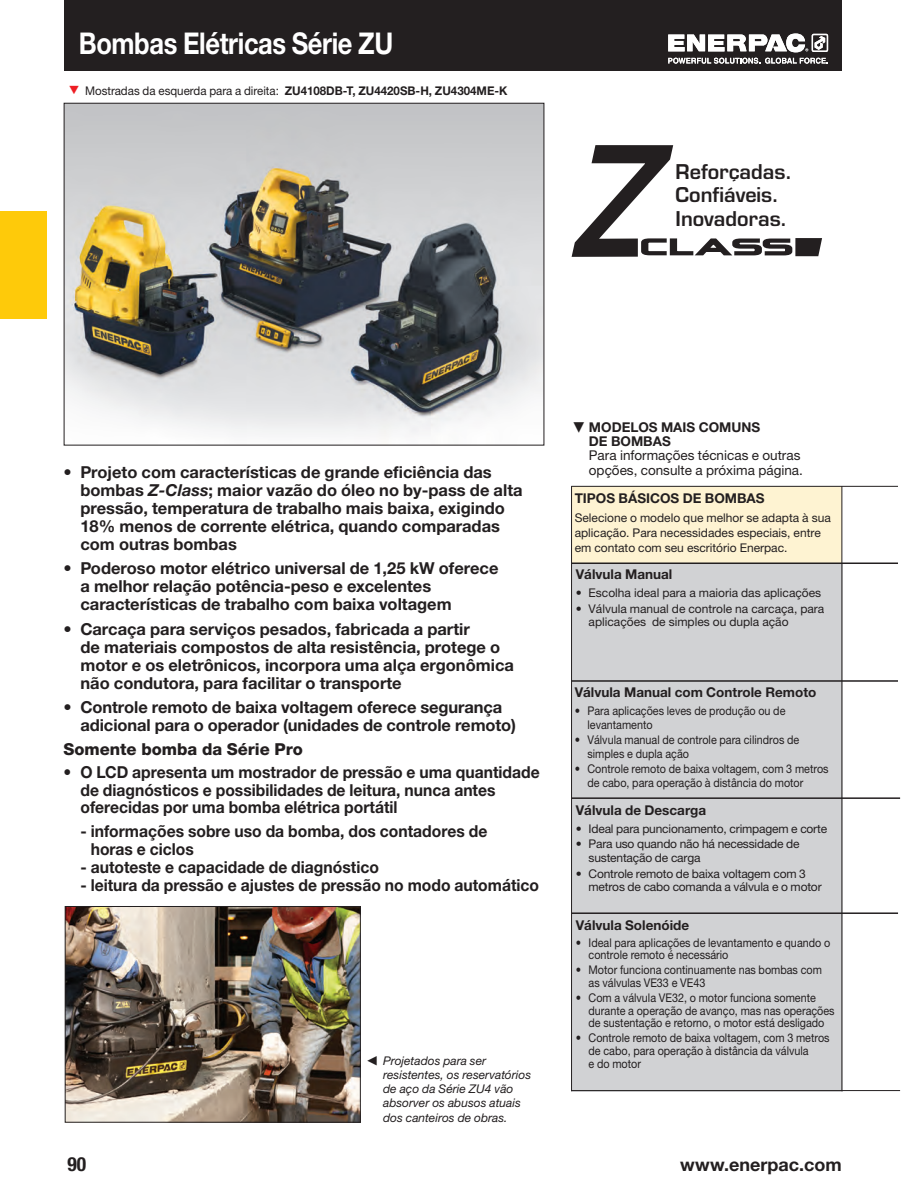
<style>
.page{position:relative;width:918px;height:1188px;background:#fff}
.page>*{position:absolute;margin:0;border:0;box-sizing:border-box;transform-origin:0 0}
._01__Header_L{font:700 30px "Helvetica Neue LTW1 G";letter-spacing:-.015em;color:#fff;scale:.85 1}
.t1{font:600 19.8px/23.9px "Eurostile";color:#231f20}
.t2{font:700 condensed 19.5px "Helvetica Neue LTW1 G";color:#231f20}
.t3{font:700 18px "Helvetica Neue LTW1 G";color:#231f20}
._03__Features{font:700 16.5px/18px "Helvetica Neue LTW1 G";color:#231f20}
._03__Features-2{font:700 16.5px/17.2px "Helvetica Neue LTW1 G";color:#231f20;scale:.95 1}
._03__Features-3{font:800 16.5px "Helvetica Neue LTW1 G";color:#231f20}
.t4{font:700 13.5px "Helvetica Neue LTW1 G";color:#231f20}
.t5{font:13.5px/14.2px "Helvetica Neue LTW1 G";color:#231f20}
._09_Glamr_CAPTION{font:12px/12.8px "Helvetica Neue LTW1 G";color:#231f20;scale:.9 1}
._09_Glamr_CAPTION-2{font:12px/13.5px "Helvetica Neue LTW1 G";color:#231f20}
.Apps_CAPTION{font:italic 12px/14.2px "Helvetica Neue LTW1 G";color:#231f20}
._09_Glamr_CAPTION-3{font:12px "Helvetica Neue LTW1 G";color:#231f20;scale:.96 1}
.s1{font-weight:700}
.s2{font-style:italic}
</style>
<div class="page">
<div style="left:0;top:211px;width:46px;height:108px;background:#feca0a"></div>
<div style="left:572px;top:564px;width:270px;height:527px;background:#d1d2d4"></div>
<img style="left:66px;top:105px;width:476px;height:332px">
<div style="left:572px;top:486px;width:269px;height:77px;background:#fef3d2"></div>
<hr style="left:572px;top:912px;width:326px;height:2px;background:#231f20">
<hr style="left:572px;top:797px;width:328px;height:2px;background:#231f20">
<hr style="left:572px;top:680px;width:326px;height:2px;background:#231f20">
<hr style="left:571px;top:486px;width:327px;height:1px;background:#231f20">
<hr style="left:572px;top:563px;width:326px;height:1px;background:#231f20">
<hr style="left:572px;top:1090px;width:328px;height:1px;background:#231f20">
<hr style="left:842px;top:486px;width:1px;height:605px;background:#231f20">
<hr style="left:571px;top:486px;width:1px;height:605px;background:#231f20">
<img style="left:67px;top:908px;width:292px;height:213px">
<div style="left:65px;top:906px;width:296px;height:217px;border:1px solid #231f20"></div>
<div style="left:64px;top:0;width:778px;height:71px;background:#231f20"></div>
<svg style="left:668px;top:34px;width:160px;height:18px"></svg>
<svg style="left:668px;top:58px;width:160px;height:6px"></svg>
<svg style="left:571px;top:145px;width:251px;height:112px"></svg>
<p class="_01__Header_L" style="left:79px;top:25px;width:371px">Bombas Elétricas Série ZU</p>
<p class="_09_Glamr_CAPTION-3" style="left:85px;top:83px;width:441px">Mostradas da esquerda para a direita: <span class="s1">ZU4108DB-T, ZU4420SB-H, ZU4304ME-K</span></p>
<p class="t1" style="left:676px;top:159px;width:118px">Reforçadas.<br>Confiáveis.<br>Inovadoras.</p>
<p class="_03__Features" style="left:80px;top:463px;width:444px;text-indent:-17px">• Projeto com características de grande eficiência das bombas <span class="s2">Z-Class</span>; maior vazão do óleo no by-pass de alta pressão, temperatura de trabalho mais baixa, exigindo 18% menos de corrente elétrica, quando comparadas com outras bombas</p>
<p class="_03__Features" style="left:80px;top:559px;width:420px;text-indent:-17px">• Poderoso motor elétrico universal de 1,25 kW oferece a melhor relação potência-peso e excelentes características de trabalho com baixa voltagem</p>
<p class="_03__Features" style="left:80px;top:620px;width:435px;text-indent:-17px">• Carcaça para serviços pesados, fabricada a partir<br>de materiais compostos de alta resistência, protege o motor e os eletrônicos, incorpora uma alça ergonômica não condutora, para facilitar o transporte</p>
<p class="_03__Features" style="left:80px;top:698px;width:437px;text-indent:-17px">• Controle remoto de baixa voltagem oferece segurança adicional para o operador (unidades de controle remoto)</p>
<p class="_03__Features-3" style="left:63px;top:739px;width:241px">Somente bomba da Série Pro</p>
<p class="_03__Features-2" style="left:80px;top:764px;width:485px;text-indent:-17px">• O LCD apresenta um mostrador de pressão e uma quantidade de diagnósticos e possibilidades de leitura, nunca antes oferecidas por uma bomba elétrica portátil</p>
<p class="_03__Features-2" style="left:91px;top:822px;width:419px;line-height:18px;text-indent:-10px">- informações sobre uso da bomba, dos contadores de horas e ciclos</p>
<p class="_03__Features-2" style="left:80px;top:859px;width:316px">- autoteste e capacidade de diagnóstico</p>
<p class="_03__Features-2" style="left:80px;top:877px;width:484px">- leitura da pressão e ajustes de pressão no modo automático</p>
<p class="Apps_CAPTION" style="left:383px;top:1053px;width:150px;text-indent:-17px">◀ Projetados para ser resistentes, os reservatórios de aço da Série ZU4 vão absorver os abusos atuais dos canteiros de obras.</p>
<p class="t5" style="left:589px;top:420px;width:216px;text-indent:-17px">▼ <span class="s1">MODELOS MAIS COMUNS<br>DE BOMBAS<br></span>Para informações técnicas e outras opções, consulte a próxima página.</p>
<p class="t4" style="left:575px;top:490px;width:191px">TIPOS BÁSICOS DE BOMBAS</p>
<p class="_09_Glamr_CAPTION-2" style="left:575px;top:510px;width:258px;line-height:15px">Selecione o modelo que melhor se adapta à sua aplicação. Para necessidades especiais, entre em contato com seu escritório Enerpac.</p>
<p class="t4" style="left:576px;top:566px;width:98px">Válvula Manual</p>
<p class="_09_Glamr_CAPTION-2" style="left:576px;top:586px;width:247px">• Escolha ideal para a maioria das aplicações</p>
<p class="_09_Glamr_CAPTION-2" style="left:589px;top:602px;width:237px;text-indent:-13px">• Válvula manual de controle na carcaça, para aplicações de simples ou dupla ação</p>
<p class="t4" style="left:575px;top:684px;width:243px">Válvula Manual com Controle Remoto</p>
<p class="_09_Glamr_CAPTION" style="left:587px;top:704px;width:222px;line-height:13.5px;text-indent:-13px">• Para aplicações leves de produção ou de levantamento</p>
<p class="_09_Glamr_CAPTION" style="left:587px;top:733px;width:237px;line-height:13.5px;text-indent:-13px">• Válvula manual de controle para cilindros de simples e dupla ação</p>
<p class="_09_Glamr_CAPTION" style="left:587px;top:762px;width:269px;line-height:13.5px;text-indent:-13px">• Controle remoto de baixa voltagem, com 3 metros de cabo, para operação à distância do motor</p>
<p class="t4" style="left:576px;top:802px;width:132px">Válvula de Descarga</p>
<p class="_09_Glamr_CAPTION-2" style="left:576px;top:822px;width:253px">• Ideal para puncionamento, crimpagem e corte</p>
<p class="_09_Glamr_CAPTION-2" style="left:589px;top:837px;width:213px;text-indent:-13px">• Para uso quando não há necessidade de sustentação de carga</p>
<p class="_09_Glamr_CAPTION-2" style="left:589px;top:866px;width:235px;text-indent:-13px">• Controle remoto de baixa voltagem com 3 metros de cabo comanda a válvula e o motor</p>
<p class="t4" style="left:576px;top:916px;width:115px">Válvula Solenóide</p>
<p class="_09_Glamr_CAPTION" style="left:589px;top:936px;width:270px;text-indent:-13px">• Ideal para aplicações de levantamento e quando o controle remoto é necessário</p>
<p class="_09_Glamr_CAPTION" style="left:589px;top:963px;width:261px;text-indent:-13px">• Motor funciona continuamente nas bombas com as válvulas VE33 e VE43</p>
<p class="_09_Glamr_CAPTION" style="left:589px;top:991px;width:275px;text-indent:-13px">• Com a válvula VE32, o motor funciona somente durante a operação de avanço, mas nas operações de sustentação e retorno, o motor está desligado</p>
<p class="_09_Glamr_CAPTION" style="left:589px;top:1031px;width:269px;text-indent:-13px">• Controle remoto de baixa voltagem, com 3 metros de cabo, para operação à distância da válvula<br>e do motor</p>
<p class="t2" style="left:68px;top:1153px;width:20px">90</p>
<p class="t3" style="left:680px;top:1153px;width:163px">www.enerpac.com</p>
</div>
